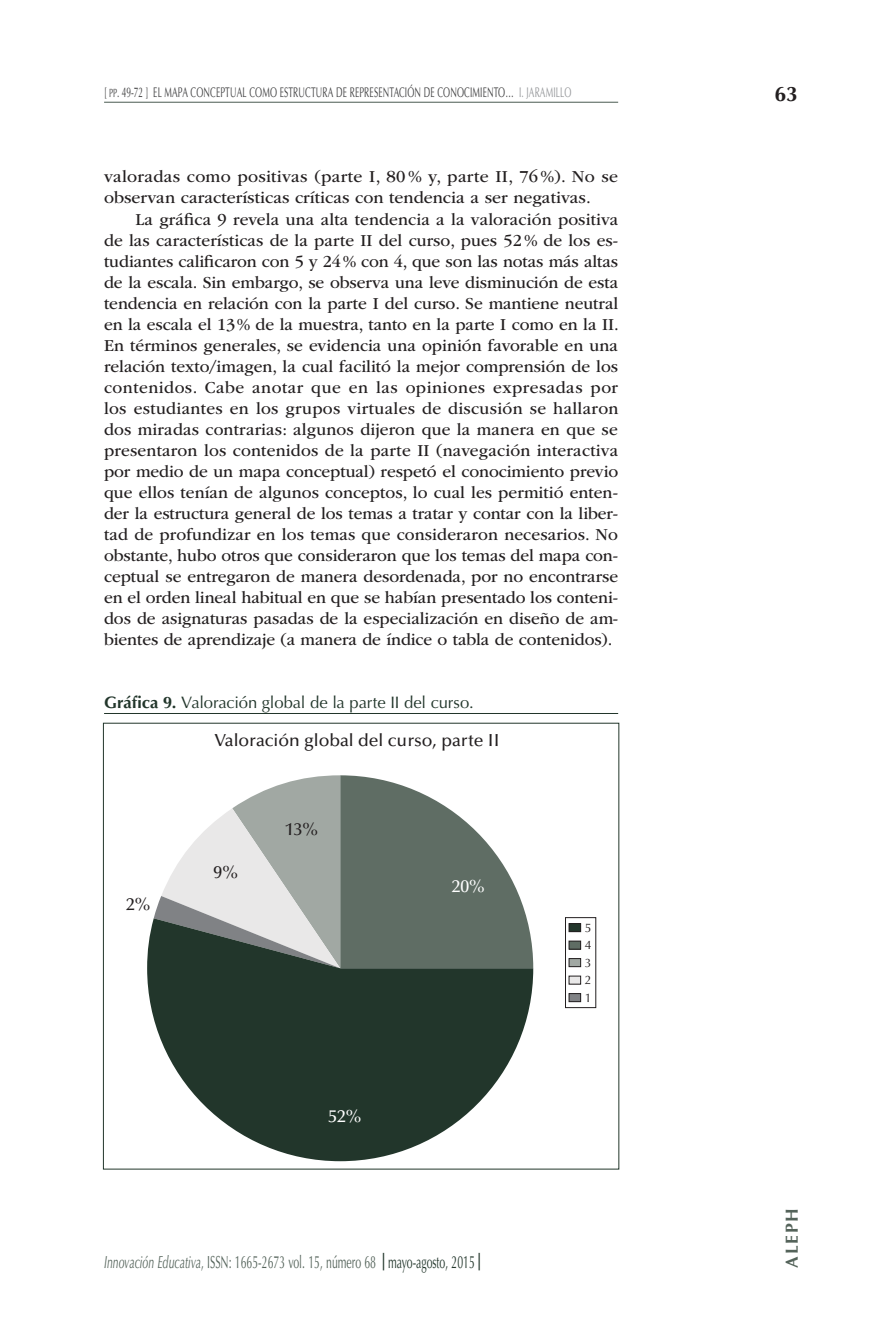
<style>
.page{position:relative;width:887px;height:1328px;background:#fff}
.page>*{position:absolute;margin:0;border:0;box-sizing:border-box;transform-origin:0 0}
.t1{font:700 21px "Optima LT Std";color:#231f20}
.t2{font:17.5px/21px "ITC Garamond Std";color:#231f20}
.t3{font:17.5px "Optima LT Std";color:#54635a;scale:.6 1}
.t4{font:500 17.5px "Optima LT Std";color:#231f20}
.t5{font:500 17.5px "Optima LT Std";color:#fff}
.t6{font:700 17.5px "Optima LT Std";letter-spacing:.1em;color:#54635a}
.t7{font:16.62px "Optima LT Std";letter-spacing:-.01em;color:#22362b}
.t8{font:14px "Optima LT Std";letter-spacing:.02em;color:#3e3e3f;scale:.6 1}
.t9{font:12.25px/17.5px "Optima LT Std";color:#231f20;text-align:justify}
.s1{font-family:"Optima LT Std SC850";font-size:11.9px}
.s2{color:#939598}
.s3{font-weight:700}
.s4{font-style:italic}
.s5{font-weight:900;color:#22362b}
.s6{color:#22362b}
</style>
<div class="page">
<hr style="left:104px;top:102px;width:514px;height:1px;background:#495a50">
<hr style="left:104px;top:713px;width:514px;height:1px;background:#22362b">
<div style="left:565px;top:917px;width:31px;height:91px;border:1px solid #231f20"></div>
<div style="left:569px;top:924px;width:11px;height:8px;background:#22362b"></div>
<div style="left:568px;top:923px;width:13px;height:9px;border:1px solid #231f20"></div>
<div style="left:569px;top:941px;width:11px;height:8px;background:#5f6d64"></div>
<div style="left:568px;top:941px;width:13px;height:9px;border:1px solid #231f20"></div>
<div style="left:569px;top:959px;width:11px;height:8px;background:#a1a8a3"></div>
<div style="left:568px;top:958px;width:13px;height:9px;border:1px solid #231f20"></div>
<div style="left:569px;top:976px;width:11px;height:8px;background:#e9e8e8"></div>
<div style="left:569px;top:994px;width:11px;height:8px;background:#808285"></div>
<div style="left:568px;top:993px;width:13px;height:9px;border:1px solid #231f20"></div>
<svg style="left:154px;top:775px;width:373px;height:143px"></svg>
<svg style="left:147px;top:918px;width:386px;height:243px;fill:#22362b"></svg>
<p class="t8" style="left:104px;top:84px;width:780px">[ <span class="s1">pp</span>. 49-72 ] EL MAPA CONCEPTUAL COMO ESTRUCTURA DE REPRESENTACIÓN DE CONOCIMIENTO… <span class="s2">I. JARAMILLO</span></p>
<p class="t1" style="left:774px;top:82px;width:25px">63</p>
<p class="t2" style="left:104px;top:167px;width:515px">valoradas como positivas (parte I, 80 % y, parte II, 76 %). No se observan características críticas con tendencia a ser negativas.</p>
<p class="t2" style="left:104px;top:209px;width:516px;text-align:justify;text-indent:32px">La gráfica 9 revela una alta tendencia a la valoración positiva de las características de la parte II del curso, pues 52% de los es&shy;tudiantes calificaron con 5 y 24% con 4, que son las notas más altas de la escala. Sin embargo, se observa una leve disminución de esta tendencia en relación con la parte I del curso. Se mantiene neutral en la escala el 13% de la muestra, tanto en la parte I como en la II.<br>En términos generales, se evidencia una opinión favorable en una relación texto/imagen, la cual facilitó la mejor comprensión de los contenidos. Cabe anotar que en las opiniones expresadas por los estudiantes en los grupos virtuales de discusión se hallaron dos miradas contrarias: algunos dijeron que la manera en que se presentaron los contenidos de la parte II (navegación interactiva por medio de un mapa conceptual) respetó el conocimiento previo que ellos tenían de algunos conceptos, lo cual les permitió enten&shy;der la estructura general de los temas a tratar y contar con la liber&shy;tad de profundizar en los temas que consideraron necesarios. No obstante, hubo otros que consideraron que los temas del mapa con&shy;ceptual se entregaron de manera desordenada, por no encontrarse en el orden lineal habitual en que se habían presentado los conteni&shy;dos de asignaturas pasadas de la especialización en diseño de am&shy;bientes de aprendizaje (a manera de índice o tabla de contenidos).</p>
<p class="t7" style="left:104px;top:692px;width:371px"><span class="s3">Gráfica 9.</span> Valoración global de la parte II del curso.</p>
<p class="t4" style="left:214px;top:730px;width:286px">Valoración global del curso, parte II</p>
<p class="t4" style="left:126px;top:894px;width:26px">2%</p>
<p class="t4" style="left:213px;top:862px;width:26px">9%</p>
<p class="t4" style="left:285px;top:820px;width:35px">13%</p>
<p class="t5" style="left:328px;top:1107px;width:35px">52%</p>
<p class="t5" style="left:451px;top:877px;width:35px">20%</p>
<p class="t3" style="left:104px;top:1251px;width:628px"><span class="s4">Innovación Educativa</span>, ISSN: 1665-2673 vol. 15, número 68 <span class="s5">|</span> <span class="s6">mayo-agosto, 2015</span> <span class="s5">|</span></p>
<p class="t9" style="left:584px;top:919px;width:8px">5<br>4<br>3<br>2<br>1</p>
<p class="t6" style="left:781px;top:1268px;width:61px;rotate:-90deg">ALEPH</p>
</div>
